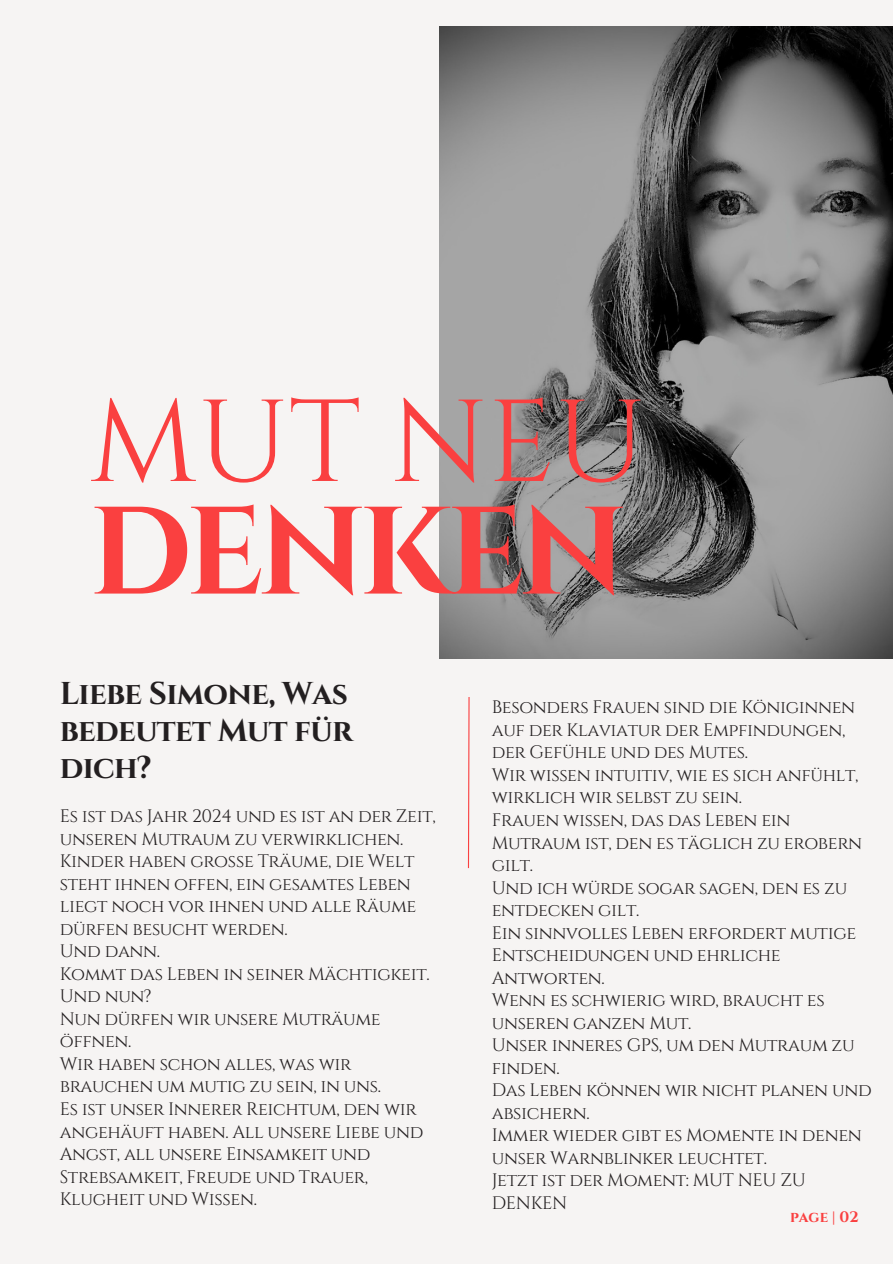
<style>
.page{position:relative;width:893px;height:1264px;background:#fff}
.page>*{position:absolute;margin:0;border:0;box-sizing:border-box;transform-origin:0 0}
.t1{font:700 124.05px "Cinzel";letter-spacing:-.05em;color:#fa4040}
.t2{font:116.25px "Cinzel";color:#fa4040}
.t3{font:700 31.5px/37.2px "Cinzel";letter-spacing:-.02em;color:#231f20}
.t4{font:18px/22.5px "Cinzel";letter-spacing:-.02em;color:#231f20}
.t5{font:700 15.15px "Cinzel";color:#fa4040}
</style>
<div class="page">
<div style="left:0;top:0;width:892px;height:1263px;background:#f6f4f3"></div>
<svg style="left:467px;top:697px;width:3px;height:172px"></svg>
<img style="left:439px;top:27px;width:453px;height:631px">
<p class="t2" style="left:89px;top:368px;width:558px">MUT NEU</p>
<p class="t1" style="left:89px;top:473px;width:538px">DENKEN</p>
<p class="t3" style="left:60px;top:675px;width:294px">Liebe Simone, Was bedeutet Mut für dich?</p>
<p class="t4" style="left:60px;top:805px;width:377px">Es ist das Jahr 2024 und es ist an der Zeit, unseren Mutraum zu verwirklichen.</p>
<p class="t4" style="left:60px;top:850px;width:358px">Kinder haben große Träume, die Welt steht ihnen offen, ein gesamtes Leben liegt noch vor ihnen und alle Räume dürfen besucht werden.</p>
<p class="t4" style="left:60px;top:940px;width:102px">Und dann.</p>
<p class="t4" style="left:60px;top:963px;width:371px">Kommt das Leben in seiner Mächtigkeit.</p>
<p class="t4" style="left:60px;top:985px;width:93px">Und nun?</p>
<p class="t4" style="left:60px;top:1008px;width:322px">Nun dürfen wir unsere Muträume öffnen.</p>
<p class="t4" style="left:60px;top:1053px;width:323px">Wir haben schon alles, was wir brauchen um mutig zu sein, in uns.</p>
<p class="t4" style="left:60px;top:1098px;width:365px">Es ist unser Innerer Reichtum, den wir angehäuft haben. All unsere Liebe und<br>Angst, all unsere Einsamkeit und<br>Strebsamkeit, Freude und Trauer,<br>Klugheit und Wissen.</p>
<p class="t4" style="left:491px;top:696px;width:365px">Besonders Frauen sind die Königinnen auf der Klaviatur der Empfindungen, der Gefühle und des Mutes.</p>
<p class="t4" style="left:491px;top:764px;width:368px">Wir wissen intuitiv, wie es sich anfühlt, wirklich wir selbst zu sein.</p>
<p class="t4" style="left:491px;top:809px;width:372px">Frauen wissen, das das Leben ein<br>Mutraum ist, den es täglich zu erobern gilt.</p>
<p class="t4" style="left:491px;top:876px;width:357px">Und ich würde sogar sagen, den es zu entdecken gilt.</p>
<p class="t4" style="left:491px;top:921px;width:366px">Ein sinnvolles Leben erfordert mutige<br>Entscheidungen und ehrliche<br>Antworten.</p>
<p class="t4" style="left:491px;top:989px;width:334px">Wenn es schwierig wird, braucht es unseren ganzen Mut.</p>
<p class="t4" style="left:491px;top:1034px;width:364px">Unser inneres GPS, um den Mutraum zu finden.</p>
<p class="t4" style="left:491px;top:1079px;width:381px">Das Leben können wir nicht planen und absichern.</p>
<p class="t4" style="left:491px;top:1124px;width:371px">Immer wieder gibt es Momente in denen unser Warnblinker leuchtet.</p>
<p class="t4" style="left:491px;top:1169px;width:316px">Jetzt ist der Moment: MUT NEU ZU<br>DENKEN</p>
<p class="t5" style="left:790px;top:1207px;width:70px">page | 02</p>
</div>
